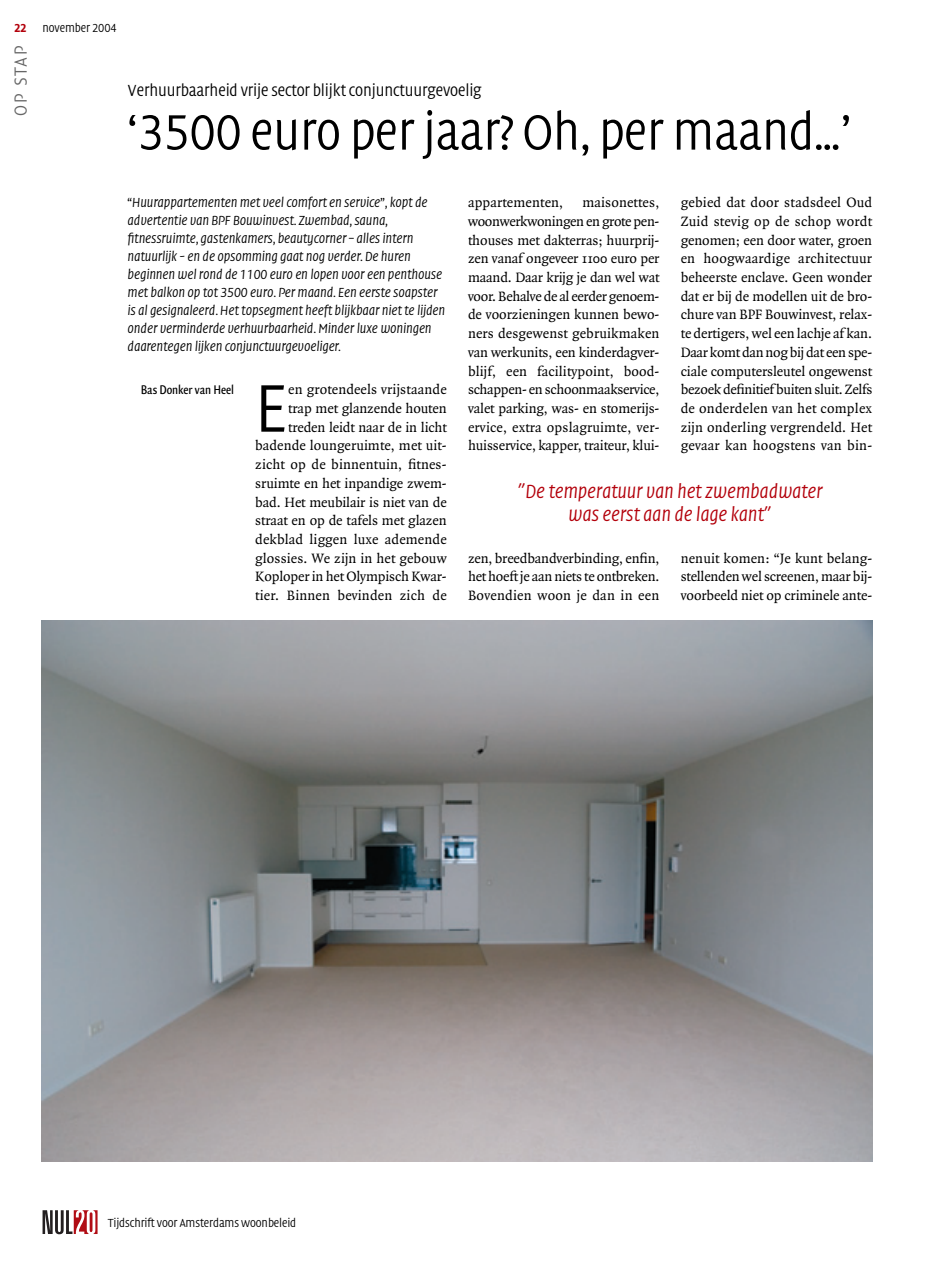
<style>
.page{position:relative;width:936px;height:1263px;background:#fff}
.page>*{position:absolute;margin:0;border:0;box-sizing:border-box;transform-origin:0 0}
.t1{font:300 69px "Quadraat Head";color:#000}
.t2{font:300 51px "Quadraat Head";letter-spacing:-.01em;color:#000}
.t3{font:italic 300 19.5px/22.5px "Quadraat Head";letter-spacing:-.01em;color:#b3000b;text-align:center}
.t4{font:300 18px "Quadraat Head";letter-spacing:.085em;color:#666}
.t5{font:300 16.5px "Quadraat Head";letter-spacing:-.01em;color:#000}
.t6{font:14.55px/18.8px "Quadraat";letter-spacing:-.005em;color:#000;text-align:justify}
.t7{font:italic 300 13.5px/18px "Quadraat Head";letter-spacing:-.01em;color:#000}
.t8{font:13.5px "Quadraat Sans Con";letter-spacing:-.01em;color:#000}
.t9{font:300 12px "Quadraat Head";letter-spacing:-.01em;color:#000}
.t10{font:700 12px "Quadraat Head";color:#b3000b}
</style>
<div class="page">
<svg style="left:43px;top:1210px;width:55px;height:24px"></svg>
<img style="left:41px;top:620px;width:831px;height:541px">
<p class="t10" style="left:14px;top:23px;width:14px">22</p>
<p class="t9" style="left:43px;top:23px;width:76px">november 2004</p>
<p class="t4" style="left:13px;top:116px;width:72px;rotate:-90deg">OP STAP</p>
<p class="t5" style="left:128px;top:83px;width:355px">Verhuurbaarheid vrije sector blijkt conjunctuurgevoelig</p>
<h2 class="t2" style="left:128px;top:110px;width:724px">‘3500 euro per jaar? Oh, per maand…’</h2>
<p class="t7" style="left:128px;top:194px;width:319px">“Huurappartementen met veel comfort en service”, kopt de advertentie van BPF Bouwinvest. Zwembad, sauna, fitnessruimte, gastenkamers, beautycorner – alles intern natuurlijk - en de opsomming gaat nog verder. De huren beginnen wel rond de 1100 euro en lopen voor een penthouse met balkon op tot 3500 euro. Per maand. Een eerste soapster is al gesignaleerd. Het topsegment heeft blijkbaar niet te lijden onder verminderde verhuurbaarheid. Minder luxe woningen daarentegen lijken conjunctuurgevoeliger.</p>
<p class="t6" style="left:255px;top:381px;width:193px;text-align:right">en grotendeels vrijstaande<br>trap met glanzende houten treden leidt naar de in licht badende loungeruimte, met uit&shy;zicht op de binnentuin, fitnes&shy;sruimte en het inpandige zwem&shy;bad. Het meubilair is niet van de straat en op de tafels met glazen dekblad liggen luxe ademende glossies. We zijn in het gebouw<br>Koploper in het Olympisch Kwar&shy;tier. Binnen bevinden zich de</p>
<p class="t8" style="left:141px;top:384px;width:94px">Bas Donker van Heel</p>
<h1 class="t1" style="left:255px;top:378px;width:35px">E</h1>
<p class="t6" style="left:468px;top:194px;width:193px;text-indent:114px">maisonettes, woonwerkwoningen en grote pen&shy;thouses met dakterras; huurprij&shy;zen vanaf ongeveer 1100 euro per maand. Daar krijg je dan wel wat voor. Behalve de al eerder genoem&shy;de voorzieningen kunnen bewo&shy;ners desgewenst gebruikmaken van werkunits, een kinderdagver&shy;blijf, een facilitypoint, bood&shy;schappen- en schoonmaakservice, valet parking, was- en stomerijs&shy;ervice, extra opslagruimte, ver&shy;huisservice, kapper, traiteur, klui-</p>
<p class="t6" style="left:468px;top:194px;width:97px">appartementen,</p>
<p class="t6" style="left:680px;top:194px;width:193px">gebied dat door stadsdeel Oud Zuid stevig op de schop wordt genomen; een door water, groen en hoogwaardige architectuur beheerste enclave. Geen wonder dat er bij de modellen uit de bro&shy;chure van BPF Bouwinvest, relax&shy;te dertigers, wel een lachje af kan.<br>Daar komt dan nog bij dat een spe&shy;ciale computersleutel ongewenst bezoek definitief buiten sluit. Zelfs de onderdelen van het complex zijn onderling vergrendeld. Het gevaar kan hoogstens van bin-</p>
<h3 class="t3" style="left:517px;top:481px;width:306px">"De temperatuur van het zwembadwater was eerst aan de lage kant"</h3>
<p class="t6" style="left:468px;top:550px;width:193px">zen, breedbandverbinding, enfin, het hoeft je aan niets te ontbreken.<br>Bovendien woon je dan in een</p>
<p class="t6" style="left:680px;top:550px;width:193px">nenuit komen: “Je kunt belang&shy;stellenden wel screenen, maar bij&shy;voorbeeld niet op criminele ante-</p>
<p class="t9" style="left:108px;top:1217px;width:190px">Tijdschrift voor Amsterdams woonbeleid</p>
</div>
